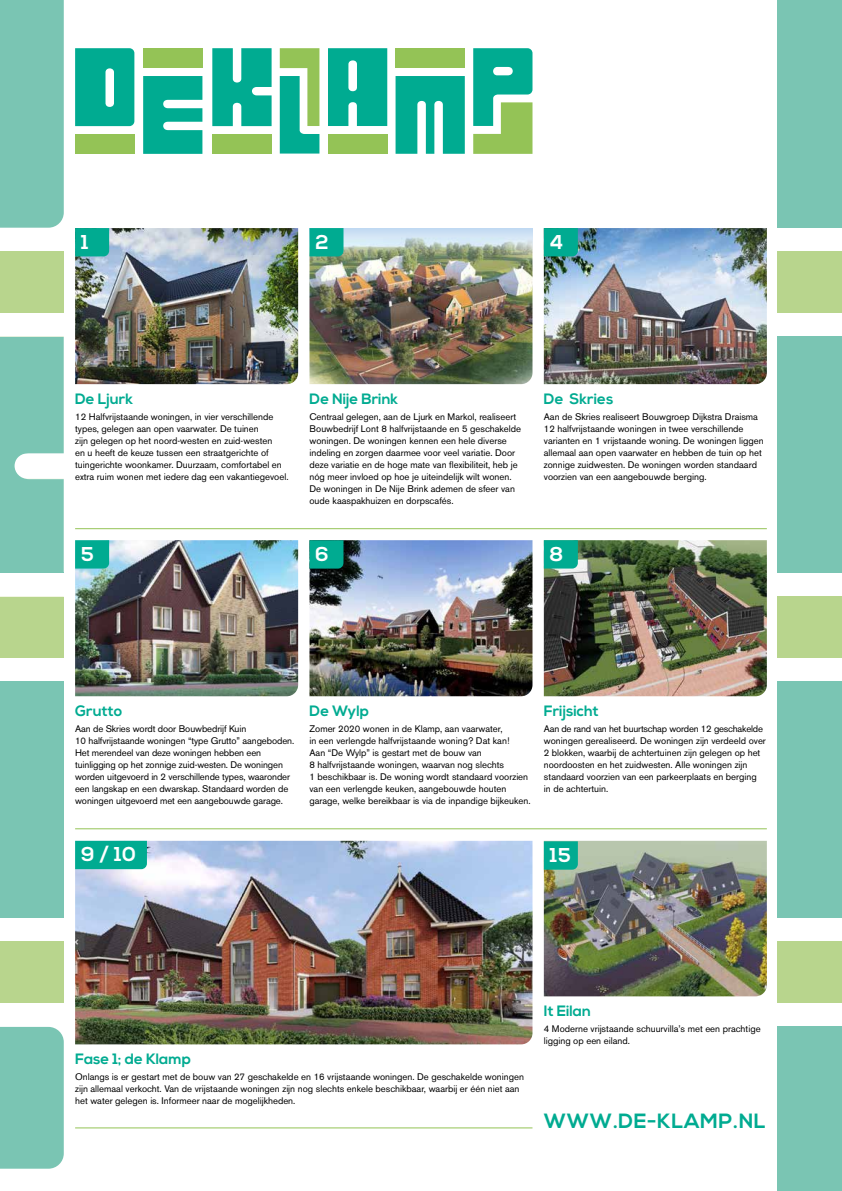
<style>
.page{position:relative;width:842px;height:1191px;background:#fff}
.page>*{position:absolute;margin:0;border:0;box-sizing:border-box;transform-origin:0 0}
.t1{font:700 20.6px "Nexa";letter-spacing:.03em;color:#00ab91}
.t2{font:700 20px "Nexa";color:#fff}
.t3{font:700 15px "Nexa";color:#00ab91}
.t4{font:9.5px/12px "Akzidenz Grotesk BE";color:#000}
</style>
<div class="page">
<div style="left:778px;top:0;width:64px;height:228px;background:#7ac5b3"></div>
<div style="left:778px;top:251px;width:64px;height:62px;background:#b8d58d"></div>
<div style="left:778px;top:336px;width:64px;height:237px;background:#7ac5b3"></div>
<div style="left:778px;top:597px;width:64px;height:61px;background:#b8d58d"></div>
<div style="left:778px;top:681px;width:64px;height:237px;background:#7ac5b3"></div>
<div style="left:778px;top:942px;width:64px;height:61px;background:#b8d58d"></div>
<div style="left:778px;top:1026px;width:64px;height:165px;background:#7ac5b3"></div>
<div style="left:0;top:251px;width:64px;height:62px;background:#b8d58d"></div>
<hr style="left:0;top:573px;width:64px;height:1px;background:#7ac5b3">
<svg style="left:0;top:337px;width:64px;height:236px"></svg>
<hr style="left:0;top:658px;width:64px;height:1px;background:#b8d58d">
<div style="left:0;top:597px;width:64px;height:61px;background:#b8d58d"></div>
<div style="left:0;top:1027px;width:64px;height:141px;background:#7ac5b3"></div>
<div style="left:0;top:681px;width:64px;height:237px;background:#7ac5b3"></div>
<div style="left:0;top:942px;width:64px;height:61px;background:#b8d58d"></div>
<div style="left:0;top:0;width:64px;height:228px;background:#7ac5b3"></div>
<svg style="left:143px;top:76px;width:59px;height:78px"></svg>
<svg style="left:396px;top:76px;width:69px;height:78px"></svg>
<svg style="left:328px;top:48px;width:59px;height:78px"></svg>
<svg style="left:75px;top:48px;width:59px;height:78px"></svg>
<svg style="left:212px;top:48px;width:60px;height:78px"></svg>
<svg style="left:280px;top:48px;width:39px;height:106px"></svg>
<div style="left:143px;top:48px;width:59px;height:20px;background:#94c356"></div>
<div style="left:75px;top:134px;width:59px;height:20px;background:#94c356"></div>
<div style="left:212px;top:134px;width:59px;height:20px;background:#94c356"></div>
<div style="left:328px;top:134px;width:59px;height:20px;background:#94c356"></div>
<div style="left:395px;top:48px;width:70px;height:20px;background:#94c356"></div>
<svg style="left:473px;top:48px;width:59px;height:106px"></svg>
<img style="left:309px;top:250px;width:223px;height:134px">
<svg style="left:343px;top:228px;width:189px;height:22px"></svg>
<img style="left:75px;top:228px;width:223px;height:156px">
<img style="left:544px;top:228px;width:223px;height:156px">
<img style="left:75px;top:540px;width:223px;height:156px">
<img style="left:544px;top:540px;width:223px;height:156px">
<img style="left:309px;top:540px;width:223px;height:156px">
<img style="left:75px;top:840px;width:457px;height:204px">
<svg style="left:75px;top:228px;width:34px;height:28px"></svg>
<svg style="left:309px;top:228px;width:34px;height:28px"></svg>
<svg style="left:544px;top:228px;width:34px;height:28px"></svg>
<svg style="left:75px;top:540px;width:34px;height:28px"></svg>
<svg style="left:544px;top:540px;width:34px;height:28px"></svg>
<svg style="left:309px;top:540px;width:34px;height:28px"></svg>
<div style="left:75px;top:840px;width:72px;height:29px;background:#00ab91"></div>
<hr style="left:75px;top:828px;width:692px;height:1px;background:#94c356">
<hr style="left:75px;top:1127px;width:457px;height:1px;background:#94c356">
<hr style="left:75px;top:528px;width:692px;height:1px;background:#94c356">
<img style="left:544px;top:840px;width:223px;height:156px">
<svg style="left:544px;top:841px;width:34px;height:28px"></svg>
<h2 class="t2" style="left:81px;top:230px;width:9px">1</h2>
<h2 class="t2" style="left:315px;top:230px;width:15px">2</h2>
<h2 class="t2" style="left:550px;top:230px;width:15px">4</h2>
<h3 class="t3" style="left:75px;top:390px;width:59px">De Ljurk</h3>
<p class="t4" style="left:75px;top:411px;width:215px">12 Halfvrijstaande woningen, in vier verschillende types, gelegen aan open vaarwater. De tuinen<br>zijn gelegen op het noord-westen en zuid-westen<br>en u heeft de keuze tussen een straatgerichte of tuingerichte woonkamer. Duurzaam, comfortabel en extra ruim wonen met iedere dag een vakantiegevoel.</p>
<h3 class="t3" style="left:309px;top:390px;width:90px">De Nije Brink</h3>
<p class="t4" style="left:309px;top:411px;width:213px">Centraal gelegen, aan de Ljurk en Markol, realiseert Bouwbedrijf Lont 8 halfvrijstaande en 5 geschakelde woningen. De woningen kennen een hele diverse indeling en zorgen daarmee voor veel variatie. Door deze variatie en de hoge mate van flexibiliteit, heb je nóg meer invloed op hoe je uiteindelijk wilt wonen.<br>De woningen in De Nije Brink ademen de sfeer van oude kaaspakhuizen en dorpscafés.</p>
<h3 class="t3" style="left:544px;top:390px;width:71px">De Skries</h3>
<p class="t4" style="left:544px;top:411px;width:221px">Aan de Skries realiseert Bouwgroep Dijkstra Draisma 12 halfvrijstaande woningen in twee verschillende varianten en 1 vrijstaande woning. De woningen liggen allemaal aan open vaarwater en hebben de tuin op het zonnige zuidwesten. De woningen worden standaard voorzien van een aangebouwde berging.</p>
<h2 class="t2" style="left:81px;top:542px;width:14px">5</h2>
<h2 class="t2" style="left:315px;top:542px;width:15px">6</h2>
<h2 class="t2" style="left:550px;top:542px;width:15px">8</h2>
<h3 class="t3" style="left:75px;top:702px;width:49px">Grutto</h3>
<p class="t4" style="left:75px;top:723px;width:221px">Aan de Skries wordt door Bouwbedrijf Kuin<br>10 halfvrijstaande woningen “type Grutto” aangeboden.<br>Het merendeel van deze woningen hebben een tuinligging op het zonnige zuid-westen. De woningen worden uitgevoerd in 2 verschillende types, waaronder een langskap en een dwarskap. Standaard worden de woningen uitgevoerd met een aangebouwde garage.</p>
<h2 class="t2" style="left:81px;top:843px;width:56px">9 / 10</h2>
<h3 class="t3" style="left:309px;top:702px;width:61px">De Wylp</h3>
<p class="t4" style="left:309px;top:723px;width:223px">Zomer 2020 wonen in de Klamp, aan vaarwater,<br>in een verlengde halfvrijstaande woning? Dat kan!<br>Aan “De Wylp” is gestart met de bouw van<br>8 halfvrijstaande woningen, waarvan nog slechts<br>1 beschikbaar is. De woning wordt standaard voorzien van een verlengde keuken, aangebouwde houten garage, welke bereikbaar is via de inpandige bijkeuken.</p>
<h3 class="t3" style="left:544px;top:702px;width:56px">Frijsicht</h3>
<p class="t4" style="left:544px;top:723px;width:224px">Aan de rand van het buurtschap worden 12 geschakelde woningen gerealiseerd. De woningen zijn verdeeld over 2 blokken, waarbij de achtertuinen zijn gelegen op het noordoosten en het zuidwesten. Alle woningen zijn standaard voorzien van een parkeerplaats en berging in de achtertuin.</p>
<h2 class="t2" style="left:550px;top:843px;width:22px">15</h2>
<h3 class="t3" style="left:75px;top:1050px;width:117px">Fase 1; de Klamp</h3>
<p class="t4" style="left:75px;top:1071px;width:450px">Onlangs is er gestart met de bouw van 27 geschakelde en 16 vrijstaande woningen. De geschakelde woningen zijn allemaal verkocht. Van de vrijstaande woningen zijn nog slechts enkele beschikbaar, waarbij er één niet aan het water gelegen is. Informeer naar de mogelijkheden.</p>
<h3 class="t3" style="left:544px;top:1002px;width:49px">It Eilan</h3>
<p class="t4" style="left:544px;top:1023px;width:218px">4 Moderne vrijstaande schuurvilla’s met een prachtige ligging op een eiland.</p>
<h1 class="t1" style="left:544px;top:1108px;width:224px">WWW.DE-KLAMP.NL</h1>
</div>
